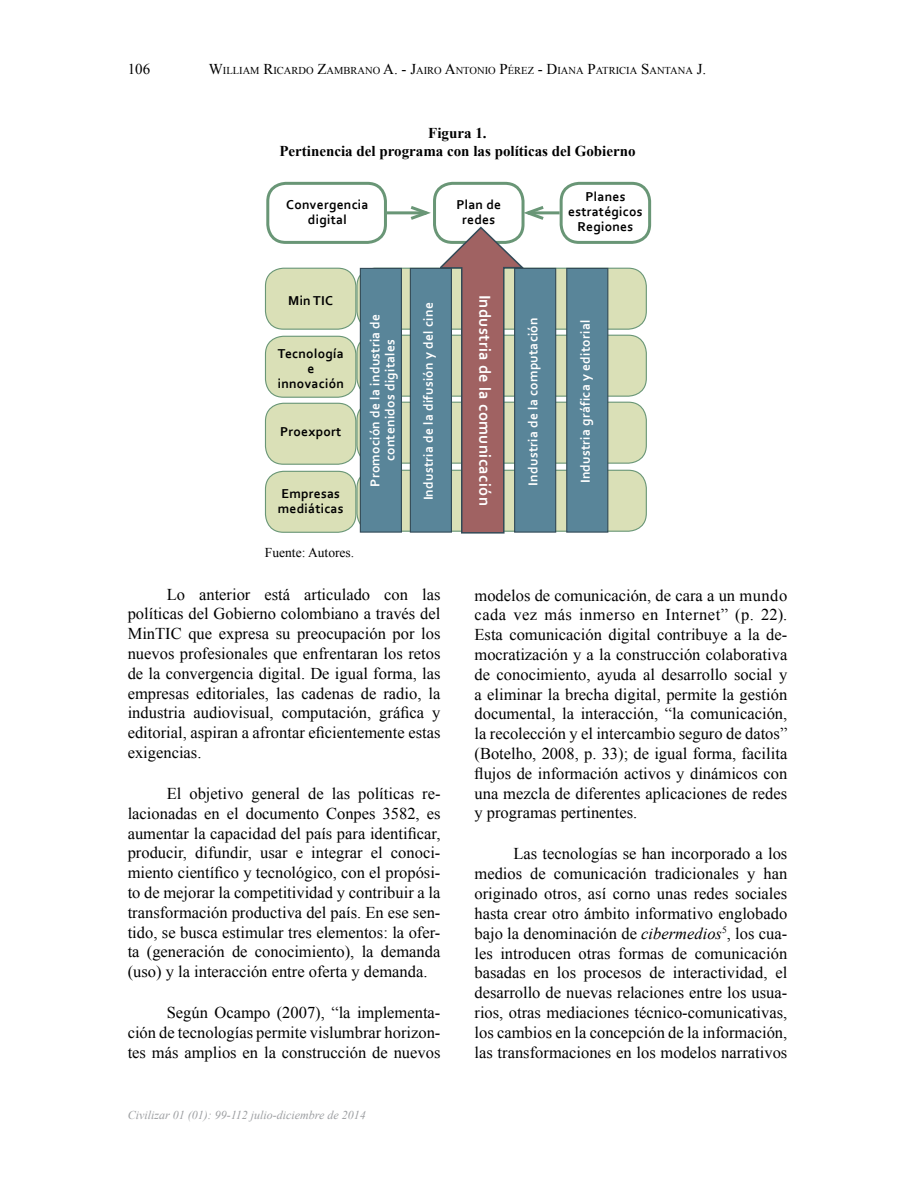
<style>
.page{position:relative;width:915px;height:1191px;background:#fff}
.page>*{position:absolute;margin:0;border:0;box-sizing:border-box;transform-origin:0 0}
.t1{font:16.5px/19.8px "Times New Roman";color:#000;text-align:justify}
.t2{font:700 16.5px "Corbel";letter-spacing:.02em;color:#fff}
.t3{font:700 15px/18px "Times New Roman";color:#000;text-align:center}
.t4{font:15px "Times New Roman";color:#000}
.t5{font:700 13.5px/15px "Corbel";letter-spacing:.02em;color:#fff;text-align:center}
.t6{font:700 13.5px/15px "Corbel";letter-spacing:.02em;color:#000;text-align:center}
.t7{font:13.5px "Times New Roman";color:#000}
.t8{font:italic 12px "Times New Roman";color:#9d9fa2}
.t9{font:10.5px "Times New Roman";color:#000}
.s1{font-size:15px}
.s2{font-style:italic}
</style>
<div class="page">
<div style="left:265px;top:336px;width:91px;height:61px;background:#dae0b7;border-radius:18px"></div>
<div style="left:265px;top:336px;width:91px;height:62px;border:1px solid #699676;border-radius:18px"></div>
<div style="left:265px;top:403px;width:91px;height:61px;background:#dae0b7;border-radius:18px"></div>
<div style="left:265px;top:403px;width:91px;height:62px;border:1px solid #699676;border-radius:18px"></div>
<div style="left:265px;top:471px;width:91px;height:61px;background:#dae0b7;border-radius:18px"></div>
<div style="left:265px;top:471px;width:91px;height:62px;border:1px solid #699676;border-radius:18px"></div>
<div style="left:266px;top:182px;width:121px;height:62px;border:3px solid #699676;border-radius:18px"></div>
<div style="left:265px;top:268px;width:91px;height:61px;background:#dae0b7;border-radius:18px"></div>
<div style="left:265px;top:268px;width:91px;height:62px;border:1px solid #699676;border-radius:18px"></div>
<div style="left:559px;top:182px;width:92px;height:62px;border:3px solid #699676;border-radius:18px"></div>
<div style="left:433px;top:182px;width:91px;height:62px;border:3px solid #699676;border-radius:18px"></div>
<div style="left:357px;top:268px;width:289px;height:61px;background:#dae0b7;border-radius:18px"></div>
<div style="left:357px;top:335px;width:289px;height:61px;background:#dae0b7;border-radius:18px"></div>
<div style="left:357px;top:402px;width:289px;height:61px;background:#dae0b7;border-radius:18px"></div>
<div style="left:357px;top:470px;width:289px;height:61px;background:#dae0b7;border-radius:18px"></div>
<div style="left:359px;top:268px;width:43px;height:264px;background:#598599;border:1px solid #324a57"></div>
<div style="left:514px;top:268px;width:42px;height:264px;background:#598599;border:1px solid #324a57"></div>
<div style="left:566px;top:268px;width:42px;height:264px;background:#598599;border:1px solid #324a57"></div>
<hr style="left:387px;top:211px;width:39px;height:3px;background:#699676">
<hr style="left:527px;top:211px;width:32px;height:3px;background:#699676">
<svg style="left:407px;top:203px;width:140px;height:331px"></svg>
<p class="t4" style="left:128px;top:59px;width:24px">106</p>
<p class="t9" style="left:209px;top:64px;width:499px"><span class="s1">W</span>ILLIAM <span class="s1">R</span>ICARDO <span class="s1">Z</span>AMBRANO <span class="s1">A. - J</span>AIRO <span class="s1">A</span>NTONIO <span class="s1">P</span>ÉREZ <span class="s1">- D</span>IANA <span class="s1">P</span>ATRICIA <span class="s1">S</span>ANTANA <span class="s1">J.</span></p>
<p class="t3" style="left:279px;top:123px;width:357px">Figura 1.<br>Pertinencia del programa con las políticas del Gobierno</p>
<p class="t6" style="left:286px;top:196px;width:84px">Convergencia digital</p>
<p class="t6" style="left:456px;top:196px;width:46px">Plan de redes</p>
<p class="t6" style="left:568px;top:189px;width:76px">Planes estratégicos<br>Regiones</p>
<p class="t6" style="left:288px;top:292px;width:46px">Min TIC</p>
<p class="t6" style="left:278px;top:345px;width:68px">Tecnología e innovación</p>
<p class="t6" style="left:280px;top:424px;width:63px">Proexport</p>
<p class="t6" style="left:278px;top:485px;width:67px;text-align:left">Empresas mediáticas</p>
<p class="t7" style="left:265px;top:544px;width:91px">Fuente: Autores.</p>
<p class="t5" style="left:367px;top:487px;width:174px;rotate:-90deg">Promoción de la industria de contenidos digitales</p>
<p class="t5" style="left:420px;top:500px;width:199px;rotate:-90deg">Industria de la difusión y del cine</p>
<p class="t1" style="left:128px;top:584px;width:314px;text-indent:39px">Lo anterior está articulado con las políticas del Gobierno colombiano a través del MinTIC que expresa su preocupación por los nuevos profesionales que enfrentaran los retos de la convergencia digital. De igual forma, las empresas editoriales, las cadenas de radio, la industria audiovisual, computación, gráfica y editorial, aspiran a afrontar eficientemente estas exigencias.</p>
<p class="t1" style="left:128px;top:783px;width:314px;text-indent:39px">El objetivo general de las políticas re&shy;lacionadas en el documento Conpes 3582, es aumentar la capacidad del país para identificar, producir, difundir, usar e integrar el conoci&shy;miento científico y tecnológico, con el propósi&shy;to de mejorar la competitividad y contribuir a la transformación productiva del país. En ese sen&shy;tido, se busca estimular tres elementos: la ofer&shy;ta (generación de conocimiento), la demanda (uso) y la interacción entre oferta y demanda.</p>
<p class="t1" style="left:128px;top:1002px;width:314px;text-indent:39px">Según Ocampo (2007), “la implementa&shy;ción de tecnologías permite vislumbrar horizon&shy;tes más amplios en la construcción de nuevos</p>
<p class="t8" style="left:128px;top:1106px;width:239px">Civilizar 01 (01): 99-112 julio-diciembre de 2014</p>
<p class="t2" style="left:495px;top:294px;width:213px;rotate:90deg">Industria de la comunicación</p>
<p class="t5" style="left:525px;top:485px;width:170px;rotate:-90deg">Industria de la computación</p>
<p class="t5" style="left:577px;top:483px;width:165px;rotate:-90deg">Industria gráfica y editorial</p>
<p class="t1" style="left:474px;top:585px;width:314px">modelos de comunicación, de cara a un mundo cada vez más inmerso en Internet” (p. 22).<br>Esta comunicación digital contribuye a la de&shy;mocratización y a la construcción colaborativa de conocimiento, ayuda al desarrollo social y a eliminar la brecha digital, permite la gestión documental, la interacción, “la comunicación, la recolección y el intercambio seguro de datos” (Botelho, 2008, p. 33); de igual forma, facilita flujos de información activos y dinámicos con una mezcla de diferentes aplicaciones de redes y programas pertinentes.</p>
<p class="t1" style="left:474px;top:843px;width:314px;text-indent:39px">Las tecnologías se han incorporado a los medios de comunicación tradicionales y han originado otros, así corno unas redes sociales hasta crear otro ámbito informativo englobado bajo la denominación de <span class="s2">cibermedios</span><sup>5</sup>, los cua&shy;les introducen otras formas de comunicación basadas en los procesos de interactividad, el desarrollo de nuevas relaciones entre los usua&shy;rios, otras mediaciones técnico-comunicativas, los cambios en la concepción de la información, las transformaciones en los modelos narrativos</p>
</div>
